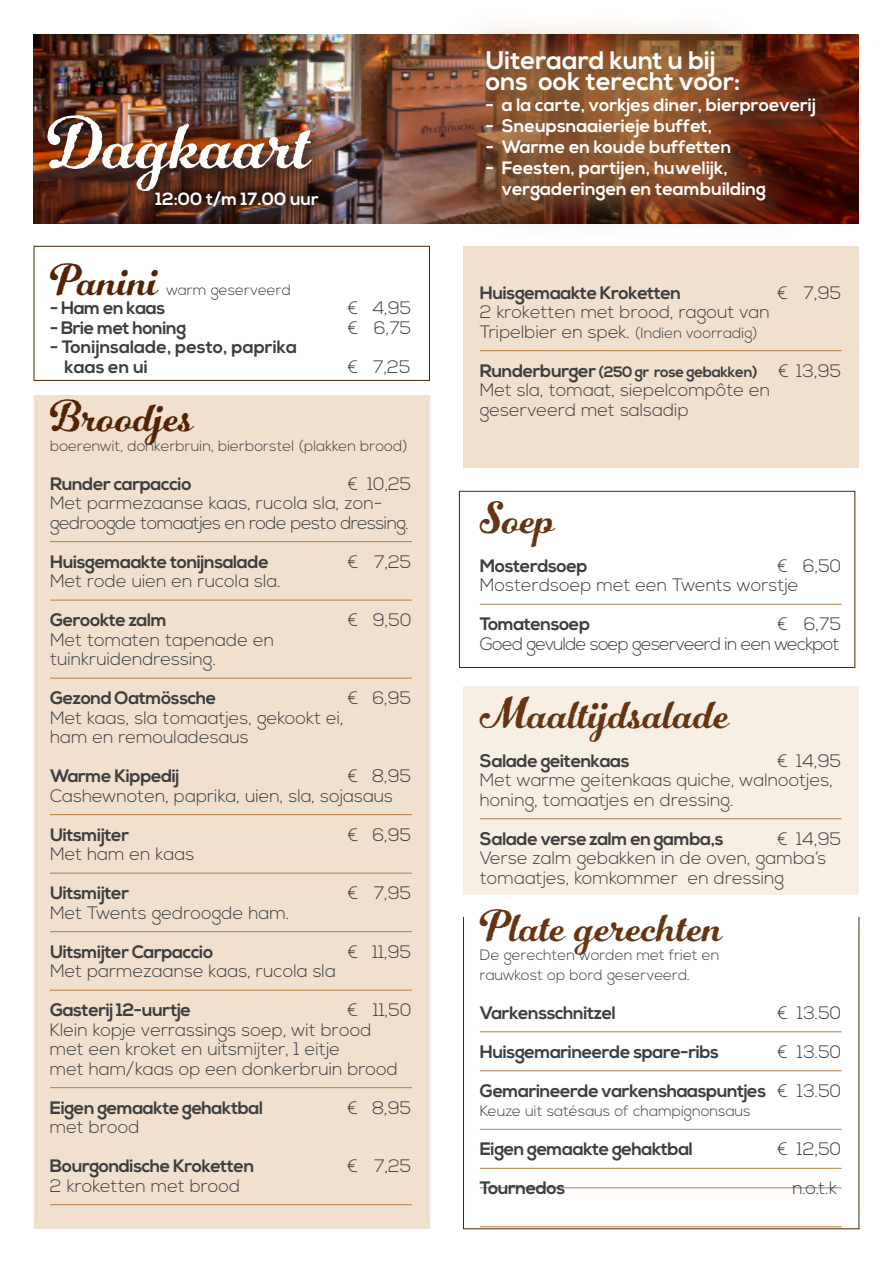
<style>
.page{position:relative;width:893px;height:1263px;background:#fff}
.page>*{position:absolute;margin:0;border:0;box-sizing:border-box;transform-origin:0 0}
.t1{font:77.1px "Number Five Rough";color:#fff}
.t2{font:46.5px "Number Five Rough";color:#653513}
.t3{font:46.5px "Number Five Rough";color:#542303}
.t4{font:700 25.5px/21px "Nexa";color:#fff}
.t5{font:300 18px/19.5px "Nexa";color:#3e3e3f}
.t6{font:700 18px/39px "Nexa";letter-spacing:-.025em;color:#3e3e3f;text-align:right}
.t7{font:700 18px "Nexa";color:#fff}
.t8{font:300 18px/19.5px "Nexa";letter-spacing:-.035em;color:#3e3e3f}
.t9{font:300 18px/19.5px "Nexa";letter-spacing:-.045em;color:#3e3e3f;text-align:right}
.t10{font:700 18px/19.5px "Nexa";color:#3e3e3f}
.t11{font:700 17.7px "Nexa";color:#fff}
.t12{font:300 15px/19.5px "Nexa";color:#3e3e3f}
.t13{font:700 15px "Nexa";letter-spacing:-.025em;color:#3e3e3f}
.s1{font-size:15px}
.s2{font-size:18px}
.s3{font-weight:300;font-size:18px}
.s4{font-weight:300}
</style>
<div class="page">
<div style="left:34px;top:395px;width:395px;height:834px;background:#f0e0cd"></div>
<div style="left:463px;top:246px;width:396px;height:222px;background:#f0e0cd"></div>
<div style="left:34px;top:246px;width:396px;height:135px;border:1px solid #542303"></div>
<div style="left:459px;top:491px;width:396px;height:177px;border:1px solid #542303"></div>
<div style="left:463px;top:687px;width:396px;height:208px;background:#f7eee4"></div>
<hr style="left:50px;top:541px;width:362px;height:1px;background:#b87c45">
<hr style="left:50px;top:600px;width:362px;height:1px;background:#b87c45">
<hr style="left:50px;top:678px;width:362px;height:1px;background:#b87c45">
<hr style="left:50px;top:814px;width:362px;height:1px;background:#b87c45">
<hr style="left:50px;top:873px;width:362px;height:1px;background:#b87c45">
<hr style="left:50px;top:931px;width:362px;height:1px;background:#b87c45">
<hr style="left:50px;top:990px;width:362px;height:1px;background:#b87c45">
<hr style="left:50px;top:1087px;width:362px;height:1px;background:#b87c45">
<hr style="left:50px;top:1204px;width:362px;height:1px;background:#b87c45">
<hr style="left:480px;top:350px;width:362px;height:1px;background:#b87c45">
<hr style="left:480px;top:604px;width:362px;height:1px;background:#b87c45">
<hr style="left:480px;top:818px;width:362px;height:1px;background:#b87c45">
<hr style="left:480px;top:1031px;width:362px;height:1px;background:#b87c45">
<hr style="left:480px;top:1070px;width:362px;height:1px;background:#b87c45">
<hr style="left:480px;top:1129px;width:362px;height:1px;background:#b87c45">
<hr style="left:480px;top:1168px;width:362px;height:1px;background:#b87c45">
<hr style="left:480px;top:1187px;width:362px;height:1px;background:#b87c45">
<hr style="left:480px;top:1226px;width:362px;height:1px;background:#b87c45">
<img style="left:33px;top:34px;width:826px;height:189px">
<svg style="left:448px;top:26px;width:405px;height:200px;background:#7f492d"></svg>
<div style="left:40px;top:108px;width:290px;height:111px;background:#231f20;opacity:.75"></div>
<h1 class="t1" style="left:47px;top:96px;width:265px">Dagkaart</h1>
<p class="t11" style="left:155px;top:189px;width:165px">12:00 t/m 17.00 uur</p>
<h2 class="t3" style="left:50px;top:251px;width:110px">Panini</h2>
<p class="t12" style="left:166px;top:280px;width:126px">warm geserveerd</p>
<p class="t6" style="left:50px;top:289px;width:117px">- Ham en kaas</p>
<p class="t5" style="left:348px;top:299px;width:65px">€ 4,95</p>
<p class="t6" style="left:50px;top:309px;width:138px">- Brie met honing</p>
<p class="t5" style="left:348px;top:319px;width:65px">€ 6,75</p>
<p class="t10" style="left:65px;top:338px;width:234px;text-indent:-15px">- Tonijnsalade, pesto, paprika kaas en ui</p>
<p class="t5" style="left:348px;top:357px;width:64px">€ 7,25</p>
<h2 class="t3" style="left:50px;top:388px;width:145px">Broodjes</h2>
<p class="t12" style="left:50px;top:436px;width:359px">boerenwit, donkerbruin, bierborstel (plakken brood)</p>
<p class="t6" style="left:50px;top:465px;width:143px">Runder carpaccio</p>
<p class="t8" style="left:50px;top:475px;width:363px;text-indent:298px">€ 10,25<br>Met parmezaanse kaas, rucola sla, zon&shy;gedroogde tomaatjes en rode pesto dressing.</p>
<p class="t6" style="left:50px;top:543px;width:220px">Huisgemaakte tonijnsalade</p>
<p class="t5" style="left:348px;top:552px;width:65px">€ 7,25</p>
<p class="t5" style="left:50px;top:572px;width:232px">Met rode uien en rucola sla.</p>
<p class="t6" style="left:50px;top:601px;width:118px">Gerookte zalm</p>
<p class="t5" style="left:348px;top:611px;width:65px">€ 9,50</p>
<p class="t5" style="left:50px;top:630px;width:226px">Met tomaten tapenade en tuinkruidendressing.</p>
<p class="t6" style="left:50px;top:679px;width:168px">Gezond Oatmössche</p>
<p class="t5" style="left:348px;top:689px;width:65px">€ 6,95</p>
<p class="t5" style="left:50px;top:708px;width:295px">Met kaas, sla tomaatjes, gekookt ei, ham en remouladesaus</p>
<p class="t6" style="left:50px;top:757px;width:131px">Warme Kippedij</p>
<p class="t5" style="left:50px;top:767px;width:363px;text-indent:298px">€ 8,95<br>Cashewnoten, paprika, uien, sla, sojasaus</p>
<p class="t6" style="left:50px;top:816px;width:81px">Uitsmijter</p>
<p class="t5" style="left:348px;top:825px;width:65px">€ 6,95</p>
<p class="t5" style="left:50px;top:845px;width:146px">Met ham en kaas</p>
<p class="t6" style="left:50px;top:874px;width:81px">Uitsmijter</p>
<p class="t5" style="left:348px;top:884px;width:65px">€ 7,95</p>
<p class="t5" style="left:50px;top:903px;width:241px">Met Twents gedroogde ham.</p>
<p class="t6" style="left:50px;top:932px;width:165px">Uitsmijter Carpaccio</p>
<p class="t5" style="left:348px;top:942px;width:65px">€ 11,95</p>
<p class="t5" style="left:50px;top:962px;width:287px">Met parmezaanse kaas, rucola sla</p>
<p class="t6" style="left:50px;top:991px;width:143px">Gasterij 12-uurtje</p>
<p class="t5" style="left:50px;top:1001px;width:363px;text-indent:298px">€ 11,50<br>Klein kopje verrassings soep, wit brood<br>met een kroket en uitsmijter, 1 eitje<br>met ham/kaas op een donkerbruin brood</p>
<p class="t6" style="left:50px;top:1088px;width:215px">Eigen gemaakte gehaktbal</p>
<p class="t5" style="left:348px;top:1098px;width:65px">€ 8,95</p>
<p class="t5" style="left:50px;top:1118px;width:91px">met brood</p>
<p class="t6" style="left:50px;top:1147px;width:206px">Bourgondische Kroketten</p>
<p class="t5" style="left:348px;top:1157px;width:65px">€ 7,25</p>
<p class="t5" style="left:50px;top:1176px;width:192px">2 kroketten met brood</p>
<h3 class="t4" style="left:486px;top:51px;width:256px">Uiteraard kunt u bij ons ook terecht voor:</h3>
<p class="t7" style="left:486px;top:95px;width:332px">- a la carte, vorkjes diner, bierproeverij</p>
<p class="t7" style="left:486px;top:116px;width:228px">- Sneupsnaaierieje buffet,</p>
<p class="t7" style="left:486px;top:137px;width:247px">- Warme en koude buffetten</p>
<p class="t7" style="left:486px;top:158px;width:244px">- Feesten, partijen, huwelijk,</p>
<p class="t7" style="left:502px;top:179px;width:266px">vergaderingen en teambuilding</p>
<p class="t6" style="left:480px;top:274px;width:203px">Huisgemaakte Kroketten</p>
<p class="t5" style="left:777px;top:284px;width:65px">€ 7,95</p>
<p class="t5" style="left:480px;top:303px;width:291px">2 kroketten met brood, ragout van<br>Tripelbier en spek. <span class="s1">(Indien voorradig)</span></p>
<p class="t13" style="left:480px;top:363px;width:363px"><span class="s2">Runderburger</span> (250 gr rose gebakken) <span class="s3">€ 13,95</span></p>
<p class="t5" style="left:480px;top:381px;width:292px">Met sla, tomaat, siepelcompôte en geserveerd met salsadip</p>
<h2 class="t2" style="left:480px;top:490px;width:77px">Soep</h2>
<p class="t6" style="left:480px;top:547px;width:109px">Mosterdsoep</p>
<p class="t5" style="left:480px;top:557px;width:363px;text-indent:298px">€ 6,50<br>Mosterdsoep met een Twents worstje</p>
<p class="t6" style="left:480px;top:605px;width:112px">Tomatensoep</p>
<p class="t9" style="left:480px;top:615px;width:363px">€ 6,75<br>Goed gevulde soep geserveerd in een weckpot</p>
<h2 class="t2" style="left:480px;top:685px;width:251px">Maaltijdsalade</h2>
<p class="t6" style="left:480px;top:742px;width:151px">Salade geitenkaas</p>
<p class="t5" style="left:480px;top:752px;width:363px;text-indent:298px">€ 14,95<br>Met warme geitenkaas quiche, walnootjes, honing, tomaatjes en dressing.</p>
<p class="t6" style="left:480px;top:820px;width:245px">Salade verse zalm en gamba,s</p>
<p class="t5" style="left:480px;top:830px;width:363px;text-indent:298px">€ 14,95<br>Verse zalm gebakken in de oven, gamba’s tomaatjes, komkommer en dressing</p>
<h2 class="t2" style="left:480px;top:898px;width:244px">Plate gerechten</h2>
<p class="t12" style="left:480px;top:946px;width:241px">De gerechten worden met friet en rauwkost op bord geserveerd.</p>
<p class="t6" style="left:480px;top:994px;width:137px">Varkensschnitzel</p>
<p class="t5" style="left:777px;top:1004px;width:65px">€ 13.50</p>
<p class="t6" style="left:480px;top:1033px;width:241px">Huisgemarineerde spare-ribs</p>
<p class="t6" style="left:480px;top:1033px;width:363px"><span class="s4">€ 13.50<br></span>Gemarineerde varkenshaaspuntjes <span class="s4">€ 13.50</span></p>
<p class="t12" style="left:480px;top:1102px;width:272px">Keuze uit satésaus of champignonsaus</p>
<p class="t6" style="left:480px;top:1130px;width:215px">Eigen gemaakte gehaktbal</p>
<p class="t5" style="left:777px;top:1140px;width:65px">€ 12,50</p>
<p class="t6" style="left:480px;top:1169px;width:87px">Tournedos</p>
<p class="t5" style="left:792px;top:1179px;width:46px">n.o.t.k</p>
</div>
